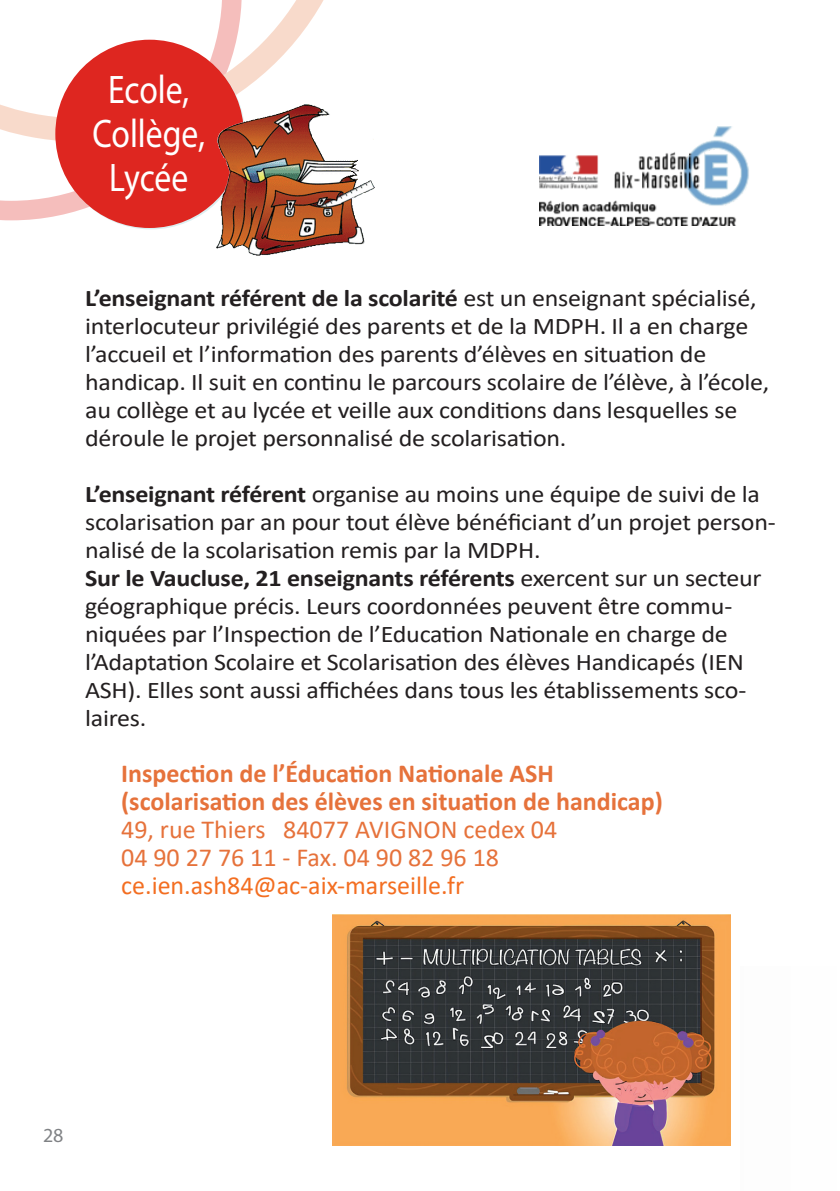
<style>
.page{position:relative;width:840px;height:1191px;background:#fff}
.page>*{position:absolute;margin:0;border:0;box-sizing:border-box;transform-origin:0 0}
.t1{font:40px/44px "Myriad Pro";color:#fff;text-align:center;scale:.84 1}
.t2{font:700 26px/28px "Calibri";color:#e6723b}
.t3{font:26px/28px "Calibri";color:#e6723b}
.t4{font:26px "Calibri";color:#f36e21}
.t5{font:24px/28px "Calibri";letter-spacing:-.01em;color:#231f20;scale:1.09 1}
.t6{font:20px "Myriad Pro";color:#808285}
.s1{font-weight:700}
</style>
<div class="page">
<img style="left:539px;top:127px;width:210px;height:99px">
<svg style="left:0;top:155px;width:216px;height:75px"></svg>
<svg style="left:0;top:0;width:324px;height:141px"></svg>
<div style="left:55px;top:40px;width:189px;height:188px;background:#de2620;border-radius:50%"></div>
<img style="left:216px;top:104px;width:158px;height:151px">
<img style="left:332px;top:914px;width:398px;height:231px">
<h1 class="t1" style="left:92px;top:67px;width:135px">Ecole,<br>Collège,<br>Lycée</h1>
<p class="t5" style="left:85px;top:283px;width:629px"><span class="s1">L’enseignant référent de la scolarité</span> est un enseignant spécialisé, interlocuteur privilégié des parents et de la MDPH. Il a en charge l’accueil et l’information des parents d’élèves en situation de handicap. Il suit en continu le parcours scolaire de l’élève, à l’école, au collège et au lycée et veille aux conditions dans lesquelles se déroule le projet personnalisé de scolarisation.</p>
<p class="t5" style="left:85px;top:479px;width:635px"><span class="s1">L’enseignant référent</span> organise au moins une équipe de suivi de la scolarisation par an pour tout élève bénéficiant d’un projet person&shy;nalisé de la scolarisation remis par la MDPH.<br><span class="s1">Sur le Vaucluse, 21 enseignants référents</span> exercent sur un secteur géographique précis. Leurs coordonnées peuvent être commu&shy;niquées par l’Inspection de l’Education Nationale en charge de l’Adaptation Scolaire et Scolarisation des élèves Handicapés (IEN ASH). Elles sont aussi affichées dans tous les établissements sco&shy;laires.</p>
<p class="t2" style="left:121px;top:759px;width:543px">Inspection de l’Éducation Nationale ASH (scolarisation des élèves en situation de handicap)</p>
<p class="t3" style="left:121px;top:815px;width:437px">49, rue Thiers 84077 AVIGNON cedex 04<br>04 90 27 76 11 - Fax. 04 90 82 96 18</p>
<p class="t4" style="left:121px;top:867px;width:344px">ce.ien.ash84@ac-aix-marseille.fr</p>
<p class="t6" style="left:43px;top:1123px;width:22px">28</p>
</div>
